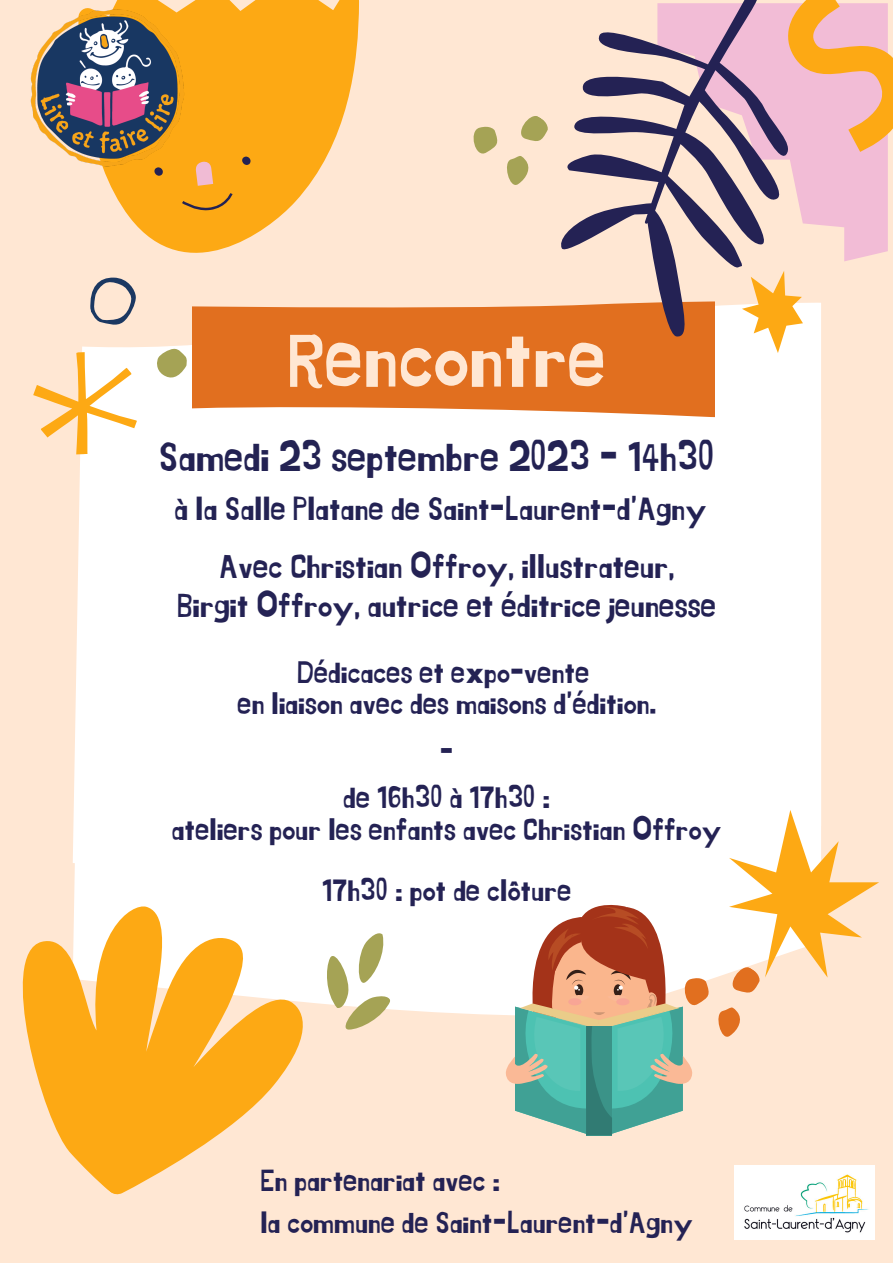
<style>
.page{position:relative;width:893px;height:1263px;background:#ffe7d3}
.page>*{position:absolute;margin:0;border:0;box-sizing:border-box;transform-origin:0 0}
.t1{font:83.32px "Jingleberry";color:#ffe7d3}
.t2{font:41.25px "Jingleberry";color:#232253}
.t3{font:33.75px "Jingleberry";color:#242254}
.t4{font:33px "Jingleberry";color:#232253}
.t5{font:30.75px "Jingleberry";color:#242254}
.t6{font:30.45px "Jingleberry";color:#242254}
.t7{font:30px "Jingleberry";color:#242254}
</style>
<div class="page">
<div style="left:73px;top:417px;width:748px;height:598px;background:#fff"></div>
<svg style="left:473px;top:116px;width:75px;height:69px"></svg>
<svg style="left:22px;top:829px;width:310px;height:366px"></svg>
<svg style="left:105px;top:0;width:254px;height:253px;fill:#fda914"></svg>
<svg style="left:154px;top:156px;width:102px;height:60px;background:#f4a522"></svg>
<svg style="left:323px;top:927px;width:69px;height:104px"></svg>
<svg style="left:33px;top:277px;width:682px;height:187px"></svg>
<svg style="left:505px;top:810px;width:374px;height:325px"></svg>
<svg style="left:794px;top:152px;width:94px;height:109px;fill:#f2bcd6"></svg>
<svg style="left:558px;top:0;width:236px;height:338px"></svg>
<svg style="left:742px;top:271px;width:61px;height:82px"></svg>
<svg style="left:787px;top:0;width:106px;height:152px;background:#f5b795"></svg>
<img style="left:30px;top:5px;width:162px;height:169px">
<img style="left:734px;top:1165px;width:140px;height:74px">
<p class="t1" style="left:287px;top:320px;width:321px">Rencontre</p>
<p class="t2" style="left:159px;top:438px;width:557px">Samedi 23 septembre 2023 - 14h30</p>
<p class="t4" style="left:174px;top:493px;width:534px">à la Salle Platane de Saint-Laurent-d'Agny</p>
<p class="t3" style="left:219px;top:551px;width:457px">Avec Christian Offroy, illustrateur,</p>
<p class="t3" style="left:177px;top:590px;width:541px">Birgit Offroy, autrice et éditrice jeunesse</p>
<p class="t5" style="left:297px;top:658px;width:294px">Dédicaces et expo-vente</p>
<p class="t5" style="left:237px;top:689px;width:420px">en liaison avec des maisons d'édition.</p>
<p class="t7" style="left:440px;top:738px;width:15px">-</p>
<p class="t5" style="left:343px;top:783px;width:209px">de 16h30 à 17h30 :</p>
<p class="t5" style="left:172px;top:815px;width:551px">ateliers pour les enfants avec Christian Offroy</p>
<p class="t5" style="left:322px;top:877px;width:251px">17h30 : pot de clôture</p>
<p class="t6" style="left:260px;top:1166px;width:241px">En partenariat avec :</p>
<p class="t6" style="left:260px;top:1209px;width:434px">la commune de Saint-Laurent-d'Agny</p>
</div>
